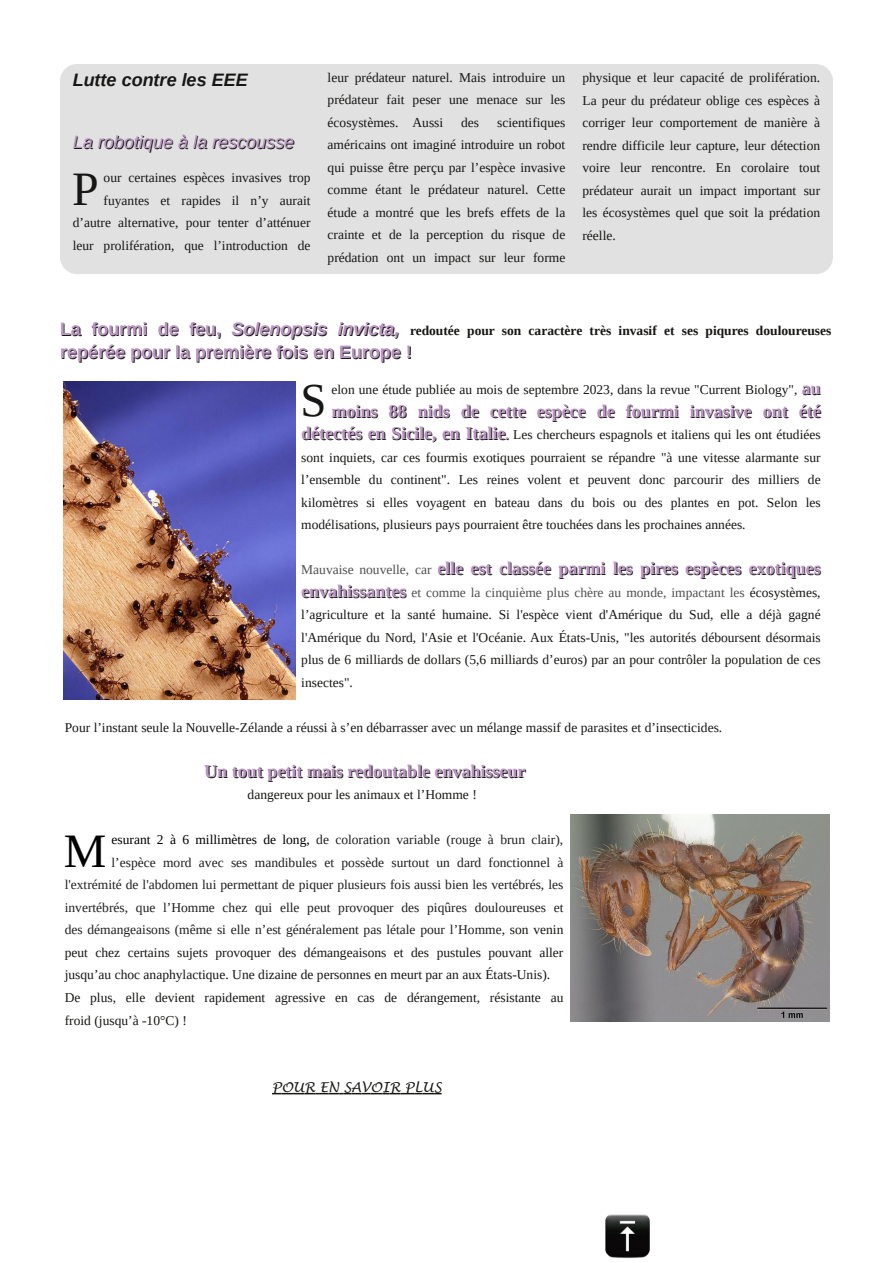
<style>
.page{position:relative;width:893px;height:1263px;background:#fff}
.page>*{position:absolute;margin:0;border:0;box-sizing:border-box;transform-origin:0 0}
.t1{font:47.85px "Liberation Serif";color:#000}
.t2{font:47.85px "Liberation Serif";color:#181715}
.t3{font:46.8px "Liberation Serif";color:#181715}
.t4{font:700 18px "Liberation Serif";color:#181715}
.t5{font:700 18px "Liberation Sans";color:#181715}
.t6{font:italic 18px "Liberation Sans";color:#181715}
.t7{font:italic 700 18px "Liberation Sans";color:#181715}
.t8{font:13.5px/22.5px "Liberation Serif";color:#181715;text-align:justify}
.t9{font:13.5px "Liberation Serif";color:#202020}
.t10{font:700 13.5px "Liberation Serif";color:#181715}
.t11{font:italic 13.5px "Lucida Handwriting";letter-spacing:.005em;color:#181715}
.s1{font-family:"Liberation Sans";font-size:18px}
.s2{font-family:"Liberation Sans";font-style:italic;font-size:18px}
.s3{font-weight:700;font-size:18px}
.s4{font-weight:700}
.s5{font-weight:400;font-size:13.5px;color:#505050}
.s6{color:#505050}
.s7{color:#000}
.s8{color:#181715}
</style>
<div class="page">
<svg style="left:272px;top:1093px;width:170px;height:1px"></svg>
<div style="left:60px;top:64px;width:773px;height:210px;background:#e1e1e2;border-radius:17px"></div>
<img style="left:605px;top:1214px;width:45px;height:45px">
<img style="left:63px;top:382px;width:233px;height:317px">
<img style="left:570px;top:814px;width:259px;height:207px">
<h3 class="t7" style="left:73px;top:69px;width:176px">Lutte contre les EEE</h3>
<h3 class="t6" style="left:74px;top:132px;width:223px">La robotique à la rescousse</h3>
<h1 class="t2" style="left:72px;top:162px;width:28px">P</h1>
<p class="t8" style="left:73px;top:166px;width:239px;text-align:right">our certaines espèces invasives trop fuyantes et rapides il n’y aurait d’autre alternative, pour tenter d’atténuer leur prolifération, que l’introduction de</p>
<p class="t8" style="left:328px;top:66px;width:239px">leur prédateur naturel. Mais introduire un prédateur fait peser une menace sur les écosystèmes. Aussi</p>
<p class="t8" style="left:328px;top:111px;width:239px;text-indent:170px">scientifiques américains ont imaginé introduire un robot qui puisse être perçu par l’espèce invasive comme étant le prédateur naturel. Cette étude a montré que les brefs effets de la crainte et de la perception du risque de prédation ont un impact sur leur forme</p>
<p class="t8" style="left:461px;top:111px;width:20px">des</p>
<p class="t8" style="left:582px;top:66px;width:239px">physique et leur capacité de prolifération.<br>La peur du prédateur oblige ces espèces à corriger leur comportement de manière à rendre difficile leur capture, leur détection voire leur rencontre. En corolaire tout prédateur aurait un impact important sur les écosystèmes quel que soit la prédation réelle.</p>
<p class="t10" style="left:61px;top:323px;width:772px"><span class="s1">La fourmi de feu,</span> <span class="s2">Solenopsis invicta,</span> redoutée pour son caractère très invasif et ses piqures douloureuses</p>
<h3 class="t5" style="left:61px;top:342px;width:353px">repérée pour la première fois en Europe !</h3>
<h2 class="t3" style="left:300px;top:375px;width:28px">S</h2>
<p class="t8" style="left:331px;top:379px;width:492px">elon une étude publiée au mois de septembre 2023, dans la revue "Current Biology", <span class="s3">au</span></p>
<h3 class="t4" style="left:332px;top:402px;width:491px">moins 88 nids de cette espèce de fourmi invasive ont été</h3>
<p class="t8" style="left:301px;top:424px;width:521px"><span class="s3">détectés en Sicile, en Italie</span><span class="s4">.</span> Les chercheurs espagnols et italiens qui les ont étudiées sont inquiets, car ces fourmis exotiques pourraient se répandre "à une vitesse alarmante sur l’ensemble du continent". Les reines volent et peuvent donc parcourir des milliers de kilomètres si elles voyagent en bateau dans du bois ou des plantes en pot. Selon les modélisations, plusieurs pays pourraient être touchées dans les prochaines années.</p>
<h3 class="t4" style="left:301px;top:559px;width:522px"><span class="s5">Mauvaise nouvelle, car</span> elle est classée parmi les pires espèces exotiques</h3>
<p class="t8" style="left:301px;top:581px;width:521px"><span class="s3">envahissantes</span> <span class="s6">et comme la cinquième plus chère au monde, impactant les</span> écosystèmes, l’agriculture et la santé humaine. Si l'espèce vient d'Amérique du Sud, elle a déjà gagné l'Amérique du Nord, l'Asie et l'Océanie. Aux États-Unis, "les autorités déboursent désormais plus de 6 milliards de dollars (5,6 milliards d’euros) par an pour contrôler la population de ces insectes".</p>
<p class="t8" style="left:65px;top:716px;width:659px">Pour l’instant seule la Nouvelle-Zélande a réussi à s’en débarrasser avec un mélange massif de parasites et d’insecticides.</p>
<h3 class="t4" style="left:205px;top:762px;width:323px">Un tout petit mais redoutable envahisseur</h3>
<p class="t8" style="left:248px;top:784px;width:231px">dangereux pour les animaux et l’Homme !</p>
<h1 class="t1" style="left:64px;top:824px;width:44px">M</h1>
<p class="t9" style="left:112px;top:832px;width:453px"><span class="s7">esurant 2 à 6 millimètres de long,</span> de coloration variable (rouge à brun clair),</p>
<p class="t9" style="left:112px;top:855px;width:453px">l’espèce mord avec ses mandibules et possède surtout un dard fonctionnel à</p>
<p class="t9" style="left:65px;top:877px;width:500px">l'extrémité de l'abdomen lui permettant de piquer plusieurs fois aussi bien les vertébrés, les</p>
<p class="t9" style="left:65px;top:900px;width:500px">invertébrés, que l’Homme chez qui elle peut provoquer des piqûres douloureuses et</p>
<p class="t9" style="left:65px;top:922px;width:500px">des démangeaisons (même si elle n’est généralement pas létale pour l’Homme, <span class="s8">son venin</span></p>
<p class="t8" style="left:65px;top:941px;width:500px">peut chez certains sujets provoquer des démangeaisons et des pustules pouvant aller</p>
<p class="t8" style="left:65px;top:964px;width:487px">jusqu’au choc anaphylactique. Une dizaine de personnes en meurt par an aux États-Unis).</p>
<p class="t8" style="left:65px;top:986px;width:500px">De plus, elle devient rapidement agressive en cas de dérangement, résistante au</p>
<p class="t8" style="left:65px;top:1009px;width:124px">froid (jusqu’à -10°C) !</p>
<p class="t11" style="left:272px;top:1078px;width:171px">POUR EN SAVOIR PLUS</p>
</div>
